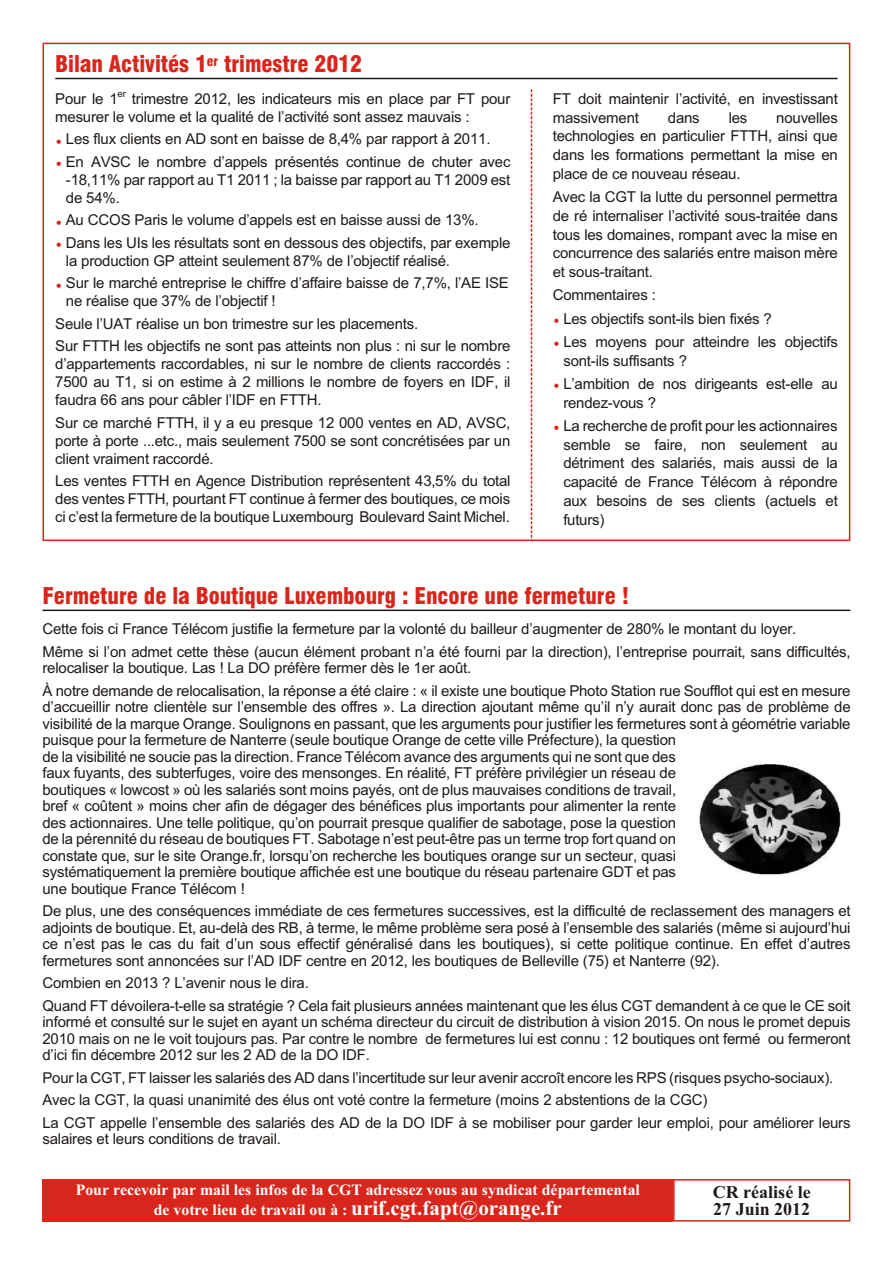
<style>
.page{position:relative;width:894px;height:1263px;background:#fff}
.page>*{position:absolute;margin:0;border:0;box-sizing:border-box;transform-origin:0 0}
.t1{font:22.5px "Swis 721 Blk Cn BT";letter-spacing:-.005em;color:#d9261c}
.t2{font:700 18px/16.8px "Times New Roman";color:#1f1a17}
.t3{font:700 15.75px/20.1px "Times New Roman";color:#fff;text-align:center}
.t4{font:15px/16.5px "Arial";letter-spacing:-.015em;color:#1f1a17}
.t5{font:9.75px "Arial";color:#1f1a17}
.s1{font-size:21px}
</style>
<div class="page">
<div style="left:43px;top:1179px;width:630px;height:43px;background:#d9261c"></div>
<div style="left:673px;top:1179px;width:177px;height:43px;border:2px solid #d9261c"></div>
<hr style="left:55px;top:78px;width:783px;height:1px;background:#1f1a17">
<svg style="left:531px;top:89px;width:1px;height:449px"></svg>
<hr style="left:43px;top:610px;width:807px;height:1px;background:#1f1a17">
<img style="left:699px;top:764px;width:142px;height:111px">
<h1 class="t1" style="left:55px;top:55px;width:309px">Bi lan Acti vi tés 1<sup>er</sup> tri mestre 2012</h1>
<p class="t4" style="left:55px;top:92px;width:64px">Pour le 1</p>
<p class="t5" style="left:118px;top:90px;width:10px">er</p>
<p class="t4" style="left:55px;top:91px;width:457px;line-height:18px;text-indent:77px">trimestre 2012, les indicateurs mis en place par FT pour mesurer le volume et la qualité de l’activité sont assez mauvais :</p>
<p class="t4" style="left:66px;top:129px;width:446px;line-height:22.5px">Les flux clients en AD sont en baisse de 8,4% par rapport à 2011.<br>En AVSC le nombre d’appels présentés continue de chuter avec</p>
<p class="t4" style="left:66px;top:172px;width:446px;line-height:18px">-18,11% par rapport au T1 2011 ; la baisse par rapport au T1 2009 est de 54%.</p>
<p class="t4" style="left:66px;top:210px;width:446px;line-height:22.5px">Au CCOS Paris le volume d’appels est en baisse aussi de 13%.<br>Dans les UIs les résultats sont en dessous des objectifs, par exemple</p>
<p class="t4" style="left:66px;top:251px;width:445px;line-height:22.5px">la production GP atteint seulement 87% de l’objectif réalisé.<br>Sur le marché entreprise le chiffre d’affaire baisse de 7,7%, l’AE ISE</p>
<p class="t4" style="left:55px;top:291px;width:457px;line-height:22.5px;text-indent:11px">ne réalise que 37% de l’objectif !<br>Seule l’UAT réalise un bon trimestre sur les placements.<br>Sur FTTH les objectifs ne sont pas atteints non plus : ni sur le nombre</p>
<p class="t4" style="left:55px;top:357px;width:457px;line-height:18px;text-align:justify">d’appartements raccordables, ni sur le nombre de clients raccordés :<br>7500 au T1, si on estime à 2 millions le nombre de foyers en IDF, il faudra 66 ans pour câbler l’IDF en FTTH.</p>
<p class="t4" style="left:55px;top:415px;width:457px;line-height:18px;text-align:justify">Sur ce marché FTTH, il y a eu presque 12 000 ventes en AD, AVSC, porte à porte ...etc., mais seulement 7500 se sont concrétisées par un client vraiment raccordé.</p>
<p class="t4" style="left:55px;top:474px;width:457px;line-height:18px;text-align:justify">Les ventes FTTH en Agence Distribution représentent 43,5% du total des ventes FTTH, pourtant FT continue à fermer des boutiques, ce mois ci c’est la fermeture de la boutique Luxembourg Boulevard Saint Michel.</p>
<p class="t4" style="left:553px;top:91px;width:287px;line-height:18.8px">FT doit maintenir l’activité, en investissant massivement</p>
<p class="t4" style="left:553px;top:109px;width:287px;line-height:18.8px;text-align:justify;text-indent:224px">nouvelles technologies en particulier FTTH, ainsi que dans les formations permettant la mise en place de ce nouveau réseau.</p>
<p class="t4" style="left:553px;top:189px;width:287px;line-height:18.8px;text-align:justify">Avec la CGT la lutte du personnel permettra de ré internaliser l’activité sous-traitée dans tous les domaines, rompant avec la mise en concurrence des salariés entre maison mère et sous-traitant.</p>
<p class="t4" style="left:563px;top:285px;width:276px;line-height:23.2px;text-indent:-11px">Commentaires :<br>Les objectifs sont-ils bien fixés ?<br>Les moyens pour atteindre les objectifs</p>
<p class="t4" style="left:563px;top:350px;width:276px;line-height:23.2px">sont-ils suffisants ?<br>L’ambition de nos dirigeants est-elle au</p>
<p class="t4" style="left:563px;top:392px;width:276px;line-height:23.2px">rendez-vous ?<br>La recherche de profit pour les actionnaires</p>
<p class="t4" style="left:563px;top:436px;width:276px;line-height:18.8px;text-align:justify">semble se faire, non seulement au détriment des salariés, mais aussi de la capacité de France Télécom à répondre aux besoins de ses clients (actuels et futurs)</p>
<p class="t4" style="left:668px;top:111px;width:33px">dans</p>
<p class="t4" style="left:729px;top:111px;width:20px">les</p>
<h1 class="t1" style="left:43px;top:587px;width:588px">Fer me ture de la Bou tique Luxem bourg : Encore une fer me ture !</h1>
<p class="t4" style="left:43px;top:619px;width:810px;line-height:22.5px">Cette fois ci France Télécom justifie la fermeture par la volonté du bailleur d’augmenter de 280% le montant du loyer.<br>Même si l’on admet cette thèse (aucun élément probant n’a été fourni par la direction), l’entreprise pourrait, sans difficultés,</p>
<p class="t4" style="left:43px;top:658px;width:810px;line-height:22.5px">relocaliser la boutique. Las ! La DO préfère fermer dès le 1er août.<br>À notre demande de relocalisation, la réponse a été claire : « il existe une boutique Photo Station rue Soufflot qui est en mesure</p>
<p class="t4" style="left:43px;top:700px;width:810px">d’accueillir notre clientèle sur l’ensemble des offres ». La direction ajoutant même qu’il n’y aurait donc pas de problème de visibilité de la marque Orange. Soulignons en passant, que les arguments pour justifier les fermetures sont à géométrie variable puisque pour la fermeture de Nanterre (seule boutique Orange de cette ville Préfecture), la question<br>de la visibilité ne soucie pas la direction. France Télécom avance des arguments qui ne sont que des<br>faux fuyants, des subterfuges, voire des mensonges. En réalité, FT préfère privilégier un réseau de<br>boutiques « lowcost » où les salariés sont moins payés, ont de plus mauvaises conditions de travail,<br>bref « coûtent » moins cher afin de dégager des bénéfices plus importants pour alimenter la rente<br>des actionnaires. Une telle politique, qu’on pourrait presque qualifier de sabotage, pose la question<br>de la pérennité du réseau de boutiques FT. Sabotage n’est peut-être pas un terme trop fort quand on<br>constate que, sur le site Orange.fr, lorsqu’on recherche les boutiques orange sur un secteur, quasi<br>systématiquement la première boutique affichée est une boutique du réseau partenaire GDT et pas<br>une boutique France Télécom !</p>
<p class="t4" style="left:43px;top:904px;width:810px;text-align:justify">De plus, une des conséquences immédiate de ces fermetures successives, est la difficulté de reclassement des managers et adjoints de boutique. Et, au-delà des RB, à terme, le même problème sera posé à l’ensemble des salariés (même si aujourd’hui ce n’est pas le cas du fait d’un sous effectif généralisé dans les boutiques), si cette politique continue. En effet d’autres fermetures sont annoncées sur l’AD IDF centre en 2012, les boutiques de Belleville (75) et Nanterre (92).</p>
<p class="t4" style="left:43px;top:973px;width:810px;line-height:22.5px">Combien en 2013 ? L’avenir nous le dira.<br>Quand FT dévoilera-t-elle sa stratégie ? Cela fait plusieurs années maintenant que les élus CGT demandent à ce que le CE soit</p>
<p class="t4" style="left:43px;top:1015px;width:810px;text-align:justify">informé et consulté sur le sujet en ayant un schéma directeur du circuit de distribution à vision 2015. On nous le promet depuis 2010 mais on ne le voit toujours pas. Par contre le nombre de fermetures lui est connu : 12 boutiques ont fermé ou fermeront d’ici fin décembre 2012 sur les 2 AD de la DO IDF.</p>
<p class="t4" style="left:43px;top:1068px;width:810px;line-height:22.5px">Pour la CGT, FT laisser les salariés des AD dans l’incertitude sur leur avenir accroît encore les RPS (risques psycho-sociaux).<br>Avec la CGT, la quasi unanimité des élus ont voté contre la fermeture (moins 2 abstentions de la CGC)<br>La CGT appelle l’ensemble des salariés des AD de la DO IDF à se mobiliser pour garder leur emploi, pour améliorer leurs</p>
<p class="t4" style="left:43px;top:1132px;width:240px">salaires et leurs conditions de travail.</p>
<p class="t3" style="left:76px;top:1182px;width:566px">Pour recevoir par mail les infos de la CGT adressez vous au syndicat départemental de votre lieu de travail ou à : <span class="s1">urif.cgt.fapt@orange.fr</span></p>
<p class="t2" style="left:713px;top:1185px;width:100px">CR réalisé le<br>27 Juin 2012</p>
</div>
